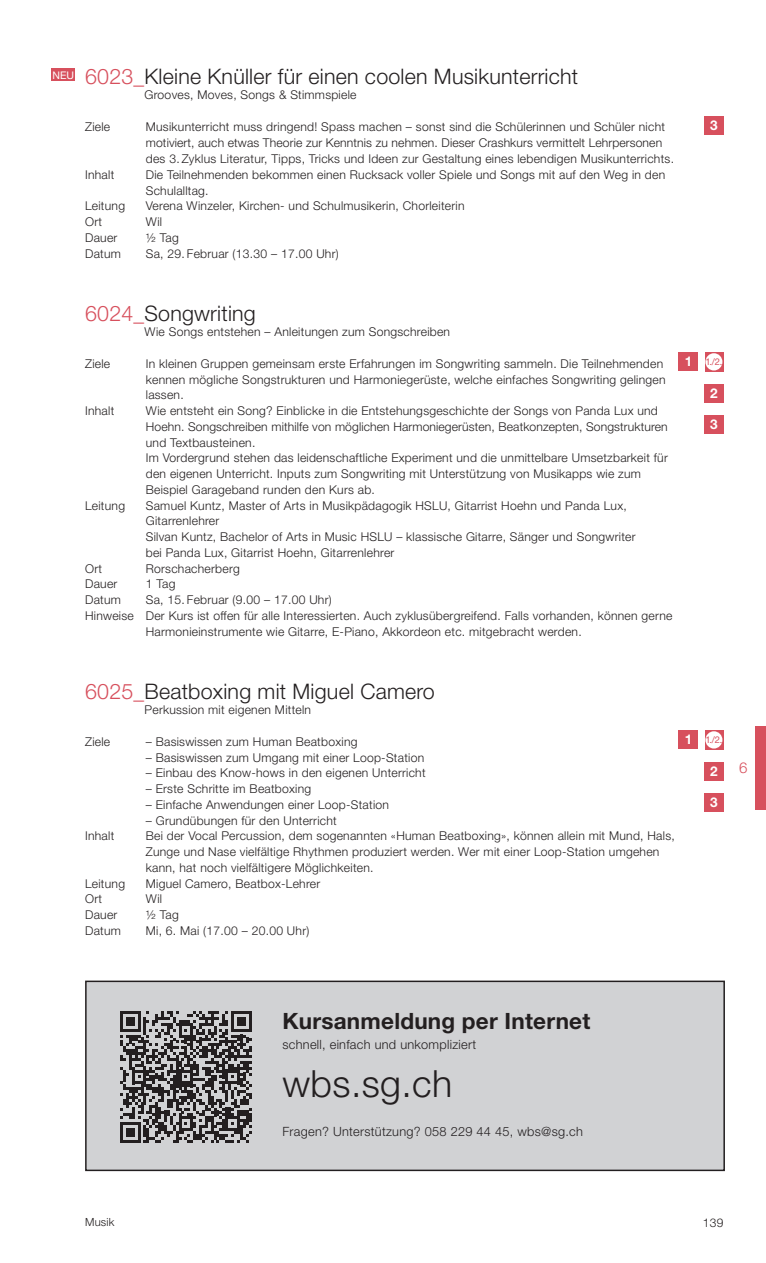
<style>
.page{position:relative;width:766px;height:1263px;background:#fff}
.page>*{position:absolute;margin:0;border:0;box-sizing:border-box;transform-origin:0 0}
._00_Haupt_Titel_15Pt{font:300 37.5px "Helvetica Neue LT Std";letter-spacing:.01em;color:#231f20}
._00_Haupt_Titel_15Pt-2{font:700 22.5px "Helvetica Neue LT Std";letter-spacing:.01em;color:#231f20}
._04_Titel{font:300 21.45px "Helvetica Neue LT Std";letter-spacing:.01em;color:#231f20}
._08_Registertitel{font:300 15px "Helvetica Neue LT Std";color:#d7505d}
.t1{font:700 13.5px "Helvetica Neue LT Std";color:#fff}
._05_Lauftext{font:300 12.75px "Helvetica Neue LT Std";letter-spacing:.02em;color:#231f20}
._05_Lauftext-2{font:300 12.15px/15.8px "Helvetica Neue LT Std";letter-spacing:.02em;color:#231f20}
._04_Titel-2{font:300 12.15px "Helvetica Neue LT Std";letter-spacing:.02em;color:#231f20}
.t2{font:300 12px "Helvetica Neue LT Std";color:#231f20}
.t3{font:300 11.25px "Helvetica Neue LT Std";letter-spacing:.02em;color:#231f20}
._05_Lauftext-3{font:10.5px "Helvetica Neue LT Std";color:#fff}
.t4{font:9.3px "Helvetica Neue LT Std";color:#d7505d}
.s1{color:#d7505d}
</style>
<div class="page">
<div style="left:755px;top:726px;width:10px;height:83px;background:#d7505d"></div>
<div style="left:704px;top:116px;width:19px;height:19px;background:#d7505d"></div>
<div style="left:678px;top:352px;width:19px;height:19px;background:#d7505d"></div>
<svg style="left:705px;top:352px;width:18px;height:19px"></svg>
<div style="left:705px;top:353px;width:17px;height:17px;background:#fff;border-radius:50%"></div>
<div style="left:704px;top:384px;width:19px;height:19px;background:#d7505d"></div>
<div style="left:704px;top:415px;width:19px;height:19px;background:#d7505d"></div>
<div style="left:678px;top:730px;width:19px;height:19px;background:#d7505d"></div>
<svg style="left:705px;top:730px;width:18px;height:19px"></svg>
<div style="left:705px;top:731px;width:17px;height:17px;background:#fff;border-radius:50%"></div>
<div style="left:704px;top:762px;width:19px;height:19px;background:#d7505d"></div>
<div style="left:704px;top:794px;width:19px;height:18px;background:#d7505d"></div>
<div style="left:86px;top:981px;width:638px;height:189px;background:#d1d2d4"></div>
<div style="left:85px;top:980px;width:639px;height:191px;border:2px solid #231f20"></div>
<svg style="left:120px;top:1011px;width:131px;height:132px"></svg>
<div style="left:51px;top:69px;width:24px;height:12px;background:#d7505d"></div>
<p class="_05_Lauftext-3" style="left:52px;top:69px;width:23px">NEU</p>
<p class="_04_Titel" style="left:85px;top:63px;width:494px"><span class="s1">6023_</span>Kleine Knüller für einen coolen Musikunterricht</p>
<p class="_04_Titel-2" style="left:144px;top:87px;width:213px">Grooves, Moves, Songs &amp; Stimmspiele</p>
<p class="_05_Lauftext-2" style="left:85px;top:119px;width:27px">Ziele</p>
<p class="_05_Lauftext-2" style="left:146px;top:119px;width:529px">Musikunterricht muss dringend! Spass machen – sonst sind die Schülerinnen und Schüler nicht motiviert, auch etwas Theorie zur Kenntnis zu nehmen. Dieser Crashkurs vermittelt Lehrpersonen des 3. Zyklus Literatur, Tipps, Tricks und Ideen zur Gestaltung eines lebendigen Musikunterrichts.</p>
<p class="_05_Lauftext-2" style="left:85px;top:166px;width:31px">Inhalt</p>
<p class="_05_Lauftext-2" style="left:146px;top:166px;width:520px">Die Teilnehmenden bekommen einen Rucksack voller Spiele und Songs mit auf den Weg in den<br>Schulalltag.</p>
<p class="_05_Lauftext-2" style="left:85px;top:198px;width:41px">Leitung</p>
<p class="_05_Lauftext-2" style="left:146px;top:198px;width:320px">Verena Winzeler, Kirchen- und Schulmusikerin, Chorleiterin</p>
<p class="_05_Lauftext-2" style="left:85px;top:214px;width:18px">Ort</p>
<p class="_05_Lauftext-2" style="left:146px;top:214px;width:18px">Wil</p>
<p class="_05_Lauftext-2" style="left:85px;top:229px;width:43px">Dauer 1/2</p>
<p class="_05_Lauftext-2" style="left:160px;top:229px;width:20px">Tag</p>
<p class="_05_Lauftext-2" style="left:85px;top:245px;width:37px">Datum</p>
<p class="_05_Lauftext-2" style="left:146px;top:245px;width:194px">Sa, 29. Februar (13.30 – 17.00 Uhr)</p>
<p class="t1" style="left:710px;top:117px;width:9px">3</p>
<p class="_04_Titel" style="left:85px;top:300px;width:172px"><span class="s1">6024_</span>Songwriting</p>
<p class="_04_Titel-2" style="left:144px;top:324px;width:307px">Wie Songs entstehen – Anleitungen zum Songschreiben</p>
<p class="_05_Lauftext-2" style="left:85px;top:355px;width:27px">Ziele</p>
<p class="_05_Lauftext-2" style="left:146px;top:355px;width:521px">In kleinen Gruppen gemeinsam erste Erfahrungen im Songwriting sammeln. Die Teilnehmenden kennen mögliche Songstrukturen und Harmoniegerüste, welche einfaches Songwriting gelingen lassen.</p>
<p class="_05_Lauftext-2" style="left:85px;top:403px;width:31px">Inhalt</p>
<p class="_05_Lauftext-2" style="left:146px;top:403px;width:523px">Wie entsteht ein Song? Einblicke in die Entstehungsgeschichte der Songs von Panda Lux und<br>Hoehn. Songschreiben mithilfe von möglichen Harmoniegerüsten, Beatkonzepten, Songstrukturen und Textbausteinen.</p>
<p class="_05_Lauftext-2" style="left:146px;top:450px;width:523px">Im Vordergrund stehen das leidenschaftliche Experiment und die unmittelbare Umsetzbarkeit für den eigenen Unterricht. Inputs zum Songwriting mit Unterstützung von Musikapps wie zum<br>Beispiel Garageband runden den Kurs ab.</p>
<p class="_05_Lauftext-2" style="left:85px;top:497px;width:41px">Leitung</p>
<p class="_05_Lauftext-2" style="left:146px;top:497px;width:482px">Samuel Kuntz, Master of Arts in Musikpädagogik HSLU, Gitarrist Hoehn und Panda Lux,<br>Gitarrenlehrer</p>
<p class="_05_Lauftext-2" style="left:146px;top:529px;width:491px">Silvan Kuntz, Bachelor of Arts in Music HSLU – klassische Gitarre, Sänger und Songwriter bei Panda Lux, Gitarrist Hoehn, Gitarrenlehrer</p>
<p class="_05_Lauftext-2" style="left:85px;top:560px;width:18px">Ort</p>
<p class="_05_Lauftext-2" style="left:146px;top:560px;width:95px">Rorschacherberg</p>
<p class="_05_Lauftext-2" style="left:85px;top:576px;width:34px">Dauer</p>
<p class="_05_Lauftext-2" style="left:146px;top:576px;width:31px">1 Tag</p>
<p class="_05_Lauftext-2" style="left:85px;top:592px;width:37px">Datum</p>
<p class="_05_Lauftext-2" style="left:146px;top:592px;width:187px">Sa, 15. Februar (9.00 – 17.00 Uhr)</p>
<p class="_05_Lauftext-2" style="left:146px;top:607px;width:528px;text-indent:-61px">Hinweise Der Kurs ist offen für alle Interessierten. Auch zyklusübergreifend. Falls vorhanden, können gerne<br>Harmonieinstrumente wie Gitarre, E-Piano, Akkordeon etc. mitgebracht werden.</p>
<p class="t1" style="left:684px;top:353px;width:9px">1</p>
<p class="t4" style="left:705px;top:356px;width:18px">1./2.</p>
<p class="t1" style="left:710px;top:385px;width:9px">2</p>
<p class="t1" style="left:710px;top:416px;width:9px">3</p>
<p class="_04_Titel" style="left:85px;top:678px;width:351px"><span class="s1">6025_</span>Beatboxing mit Miguel Camero</p>
<p class="_04_Titel-2" style="left:144px;top:702px;width:168px">Perkussion mit eigenen Mitteln</p>
<p class="_05_Lauftext-2" style="left:85px;top:733px;width:27px">Ziele</p>
<p class="_05_Lauftext-2" style="left:146px;top:733px;width:213px">– Basiswissen zum Human Beatboxing</p>
<p class="_05_Lauftext-2" style="left:146px;top:749px;width:280px">– Basiswissen zum Umgang mit einer Loop-Station</p>
<p class="_05_Lauftext-2" style="left:146px;top:765px;width:281px">– Einbau des Know-hows in den eigenen Unterricht</p>
<p class="_05_Lauftext-2" style="left:146px;top:781px;width:167px">– Erste Schritte im Beatboxing</p>
<p class="_05_Lauftext-2" style="left:146px;top:796px;width:245px">– Einfache Anwendungen einer Loop-Station</p>
<p class="_05_Lauftext-2" style="left:146px;top:812px;width:192px">– Grundübungen für den Unterricht</p>
<p class="_05_Lauftext-2" style="left:85px;top:828px;width:31px">Inhalt</p>
<p class="_05_Lauftext-2" style="left:146px;top:828px;width:530px">Bei der Vocal Percussion, dem sogenannten «Human Beatboxing», können allein mit Mund, Hals,<br>Zunge und Nase vielfältige Rhythmen produziert werden. Wer mit einer Loop-Station umgehen kann, hat noch vielfältigere Möglichkeiten.</p>
<p class="_05_Lauftext-2" style="left:85px;top:875px;width:41px">Leitung</p>
<p class="_05_Lauftext-2" style="left:146px;top:875px;width:176px">Miguel Camero, Beatbox-Lehrer</p>
<p class="_05_Lauftext-2" style="left:85px;top:891px;width:18px">Ort</p>
<p class="_05_Lauftext-2" style="left:146px;top:891px;width:18px">Wil</p>
<p class="_05_Lauftext-2" style="left:85px;top:907px;width:34px">Dauer</p>
<p class="_05_Lauftext-2" style="left:146px;top:907px;width:34px">½ Tag</p>
<p class="_05_Lauftext-2" style="left:85px;top:922px;width:37px">Datum</p>
<p class="_05_Lauftext-2" style="left:146px;top:922px;width:165px">Mi, 6. Mai (17.00 – 20.00 Uhr)</p>
<p class="t1" style="left:684px;top:731px;width:9px">1</p>
<p class="t4" style="left:705px;top:734px;width:18px">1./2.</p>
<p class="t1" style="left:710px;top:763px;width:9px">2</p>
<p class="t1" style="left:710px;top:794px;width:9px">3</p>
<p class="_08_Registertitel" style="left:739px;top:758px;width:10px">6</p>
<p class="_00_Haupt_Titel_15Pt-2" style="left:282px;top:1007px;width:309px">Kursanmeldung per Internet</p>
<p class="_05_Lauftext" style="left:282px;top:1037px;width:195px">schnell, einfach und unkompliziert</p>
<p class="_00_Haupt_Titel_15Pt" style="left:282px;top:1061px;width:171px">wbs.sg.ch</p>
<p class="_05_Lauftext" style="left:282px;top:1124px;width:302px">Fragen? Unterstützung? 058 229 44 45, wbs@sg.ch</p>
<p class="t3" style="left:85px;top:1215px;width:31px">Musik</p>
<p class="t2" style="left:702px;top:1215px;width:22px">139</p>
</div>
